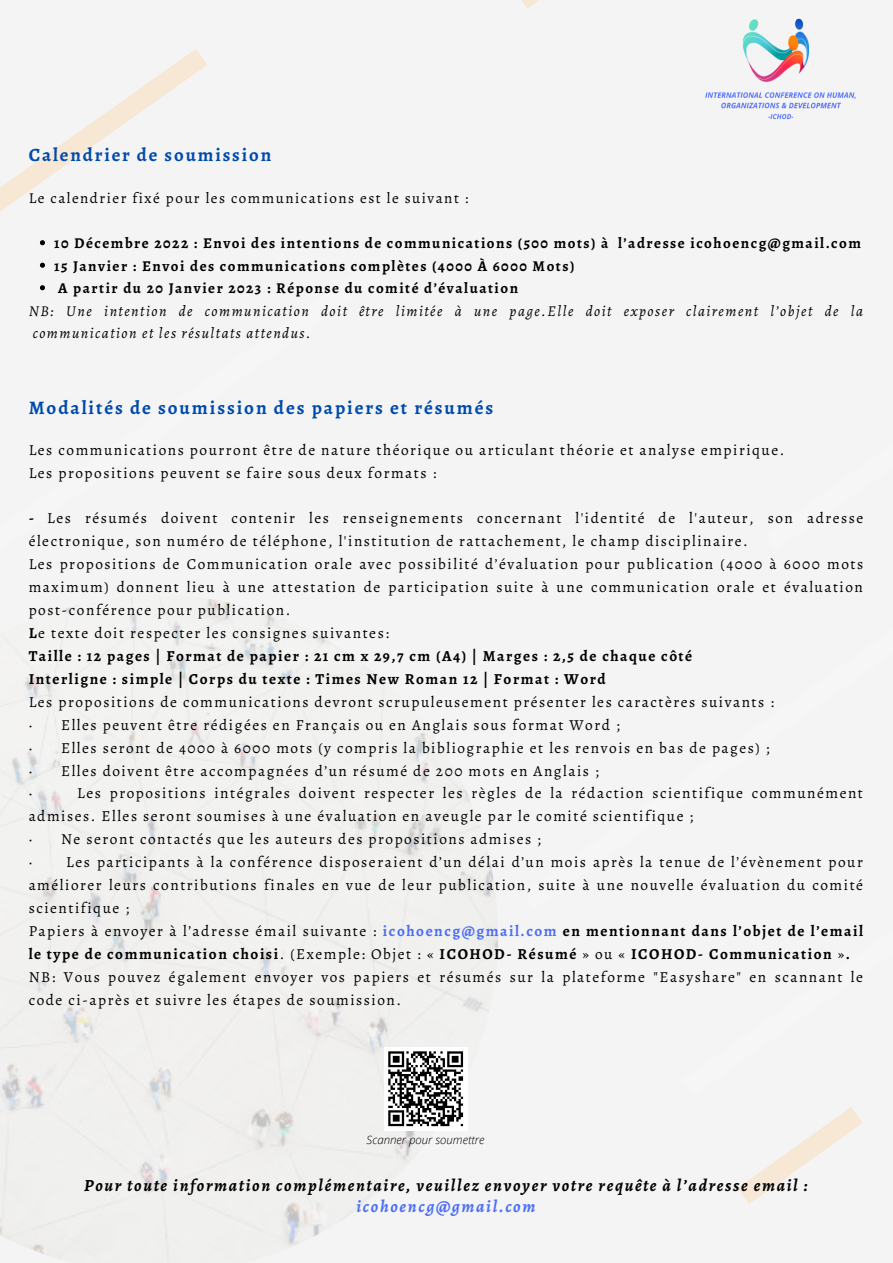
<style>
.page{position:relative;width:893px;height:1263px;background:#f4f4f4}
.page>*{position:absolute;margin:0;border:0;box-sizing:border-box;transform-origin:0 0}
.t1{font:700 19.12px "Alegreya";letter-spacing:.1em;color:#004aad}
.t2{font:700 18.75px "Alegreya";letter-spacing:.1em;color:#004aad}
.t3{font:italic 700 17.02px "Alegreya";letter-spacing:.1em;color:#000}
.t4{font:italic 700 17.02px "Alegreya";letter-spacing:.1em;color:#4b6ef7}
.t5{font:15.3px/23px "Alegreya";letter-spacing:.1em;color:#000}
.t6{font:700 15px/22.5px "Alegreya";letter-spacing:.1em;color:#000}
.t7{font:italic 15px/22.5px "Alegreya";letter-spacing:.1em;color:#000}
.t8{font:15px "Alegreya";letter-spacing:.1em;color:#000}
.t9{font:italic 300 11.55px "Open Sans";color:#000}
.s1{font-weight:700}
.s2{font-weight:700;color:#4b6ef7}
</style>
<div class="page">
<img style="left:0;top:599px;width:498px;height:658px">
<svg style="left:0;top:49px;width:207px;height:197px"></svg>
<svg style="left:522px;top:0;width:17px;height:8px"></svg>
<svg style="left:738px;top:1107px;width:124px;height:97px"></svg>
<svg style="left:40px;top:240px;width:5px;height:5px"></svg>
<svg style="left:40px;top:263px;width:5px;height:5px"></svg>
<svg style="left:40px;top:285px;width:5px;height:5px"></svg>
<img style="left:705px;top:18px;width:151px;height:102px">
<div style="left:384px;top:1047px;width:83px;height:84px;background:#fff"></div>
<svg style="left:388px;top:1051px;width:76px;height:76px"></svg>
<p class="t2" style="left:29px;top:142px;width:244px">Calendrier de soumission</p>
<p class="t8" style="left:29px;top:188px;width:441px">Le calendrier fixé pour les communications est le suivant :</p>
<p class="t6" style="left:54px;top:232px;width:808px">10 Décembre 2022 : Envoi des intentions de communications (500 mots) à l’adresse icohoencg@gmail.com<br>15 Janvier : Envoi des communications complètes (4000 À 6000 Mots)<br>A partir du 20 Janvier 2023 : Réponse du comité d’évaluation</p>
<p class="t7" style="left:29px;top:299px;width:836px">NB: Une intention de communication doit être limitée à une page.Elle doit exposer clairement l’objet de la communication et les résultats attendus.</p>
<p class="t1" style="left:29px;top:395px;width:466px">Modalités de soumission des papiers et résumés</p>
<p class="t5" style="left:29px;top:438px;width:757px">Les communications pourront être de nature théorique ou articulant théorie et analyse empirique.<br>Les propositions peuvent se faire sous deux formats :</p>
<p class="t5" style="left:29px;top:507px;width:836px"><span class="s1">-</span> Les résumés doivent contenir les renseignements concernant l'identité de l'auteur, son adresse électronique, son numéro de téléphone, l'institution de rattachement, le champ disciplinaire.<br>Les propositions de Communication orale avec possibilité d’évaluation pour publication (4000 à 6000 mots maximum) donnent lieu à une attestation de participation suite à une communication orale et évaluation post-conférence pour publication.<br><span class="s1">L</span>e texte doit respecter les consignes suivantes:<br><span class="s1">Taille : 12 pages | Format de papier : 21 cm x 29,7 cm (A4) | Marges : 2,5 de chaque côté<br>Interligne : simple | Corps du texte : Times New Roman 12 | Format : Word</span></p>
<p class="t5" style="left:29px;top:690px;width:747px">Les propositions de communications devront scrupuleusement présenter les caractères suivants : · Elles peuvent être rédigées en Français ou en Anglais sous format Word ;<br>· Elles seront de 4000 à 6000 mots (y compris la bibliographie et les renvois en bas de pages) ; · Elles doivent être accompagnées d’un résumé de 200 mots en Anglais ;<br>·</p>
<p class="t5" style="left:29px;top:782px;width:836px;text-indent:48px">Les propositions intégrales doivent respecter les règles de la rédaction scientifique communément admises. Elles seront soumises à une évaluation en aveugle par le comité scientifique ;<br>· Ne seront contactés que les auteurs des propositions admises ;<br>· Les participants à la conférence disposeraient d’un délai d’un mois après la tenue de l’évènement pour améliorer leurs contributions finales en vue de leur publication, suite à une nouvelle évaluation du comité scientifique ;<br>Papiers à envoyer à l’adresse émail suivante : <span class="s2">icohoencg@gmail.com</span> <span class="s1">en mentionnant dans l’objet de l’email le type de communication choisi</span>. (Exemple: Objet : « <span class="s1">ICOHOD- Résumé</span> » ou « <span class="s1">ICOHOD- Communication</span> »<span class="s1">.<br></span>NB: Vous pouvez également envoyer vos papiers et résumés sur la plateforme "Easyshare" en scannant le code ci-après et suivre les étapes de soumission.</p>
<p class="t9" style="left:367px;top:1131px;width:119px">Scanner pour soumettre</p>
<p class="t3" style="left:84px;top:1174px;width:725px">Pour toute information complémentaire, veuillez envoyer votre requête à l’adresse email :</p>
<p class="t4" style="left:356px;top:1195px;width:180px">icohoencg@gmail.com</p>
</div>
